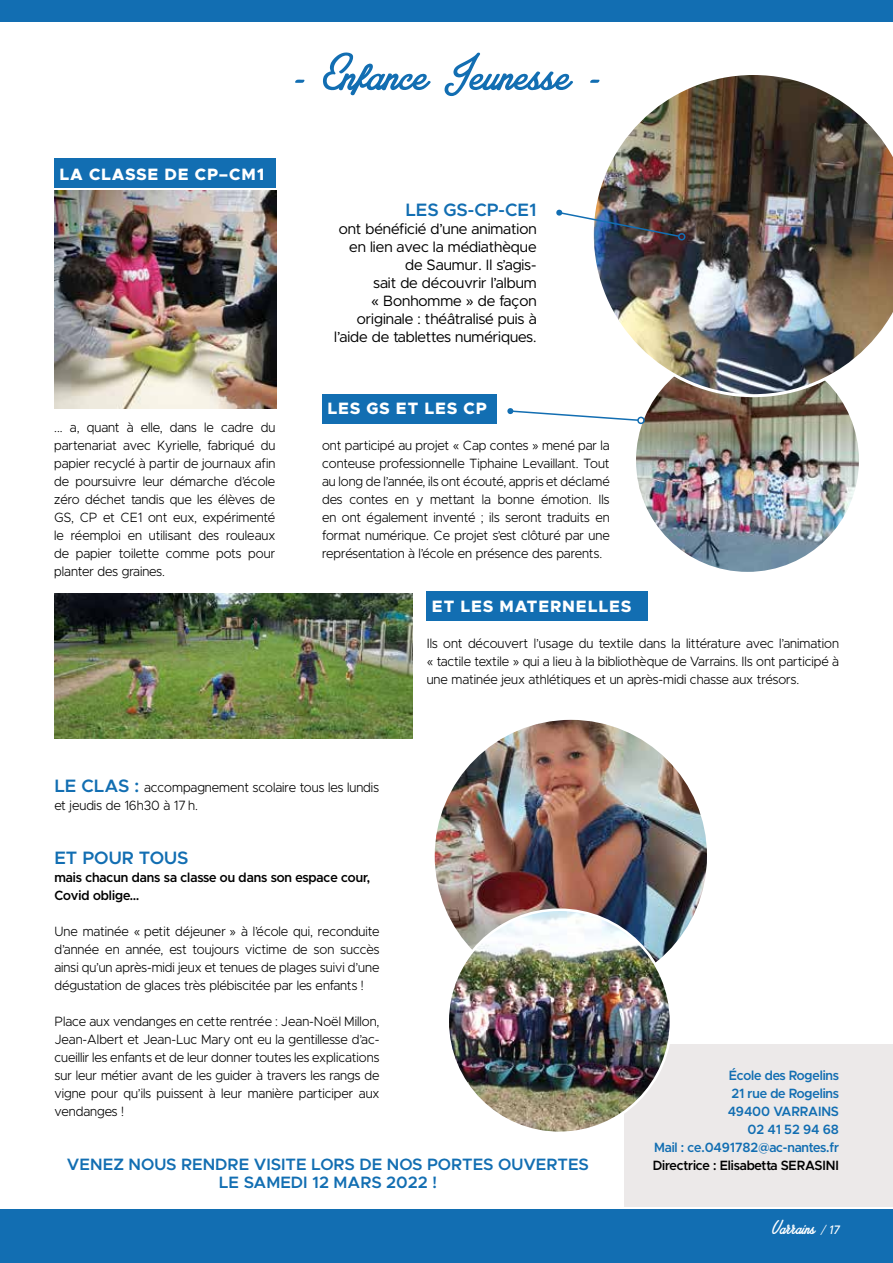
<style>
.page{position:relative;width:893px;height:1263px;background:#fff}
.page>*{position:absolute;margin:0;border:0;box-sizing:border-box;transform-origin:0 0}
.t1{font:54px "Amplify Personal Use Only";color:#126eb2}
.t2{font:21px "Amplify Personal Use Only";color:#fff;scale:.9 1}
.t3{font:600 18px "Metropolis";color:#126eb2}
.t4{font:600 16.5px/18px "Metropolis";color:#126eb2;text-align:center}
.t5{font:800 16.5px "Metropolis";letter-spacing:.05em;color:#fff}
.t6{font:15px/18px "Metropolis";color:#000;text-align:right}
.t7{font:300 13.5px/18px "Metropolis";color:#000;text-align:justify;scale:.95 1}
.t8{font:600 13.5px/18px "Metropolis";letter-spacing:-.005em;color:#000;scale:.95 1}
.t9{font:600 13.5px/18px "Metropolis";letter-spacing:-.01em;color:#126eb2;text-align:right;scale:.95 1}
.s1{font-weight:600;font-size:18px;color:#126eb2}
.s2{font-family:"Metropolis";font-weight:300;font-style:italic;font-size:12.3px}
.s3{font-family:"Metropolis";font-weight:500;font-style:italic;font-size:12.3px}
</style>
<div class="page">
<div style="left:0;top:1209px;width:893px;height:54px;background:#126eb2"></div>
<div style="left:0;top:0;width:893px;height:21px;background:#126eb2"></div>
<img style="left:54px;top:190px;width:222px;height:219px">
<img style="left:54px;top:593px;width:358px;height:145px">
<img style="left:433px;top:718px;width:276px;height:276px;border-radius:138px">
<img style="left:635px;top:348px;width:225px;height:225px;border-radius:113px">
<svg style="left:507px;top:408px;width:139px;height:17px"></svg>
<div style="left:624px;top:1044px;width:269px;height:162px;background:#ece9e9"></div>
<div style="left:54px;top:158px;width:221px;height:30px;background:#126eb2"></div>
<div style="left:427px;top:591px;width:221px;height:29px;background:#126eb2"></div>
<div style="left:322px;top:394px;width:174px;height:30px;background:#126eb2"></div>
<img style="left:594px;top:75px;width:299px;height:322px">
<img style="left:556px;top:209px;width:131px;height:32px">
<img style="left:448px;top:910px;width:223px;height:223px;border-radius:112px">
<h1 class="t1" style="left:292px;top:44px;width:311px">- Enfance Jeunesse -</h1>
<p class="t5" style="left:60px;top:164px;width:206px">LA CLASSE DE CP–CM1</p>
<p class="t7" style="left:54px;top:418px;width:234px">... a, quant à elle, dans le cadre du partenariat avec Kyrielle, fabriqué du papier recyclé à partir de journaux afin de poursuivre leur démarche d’école zéro déchet tandis que les élèves de GS, CP et CE1 ont eux, expérimenté le réemploi en utilisant des rouleaux de papier toilette comme pots pour planter des graines.</p>
<h3 class="t3" style="left:405px;top:198px;width:133px">LES GS-CP-CE1</h3>
<p class="t6" style="left:334px;top:220px;width:204px">ont bénéficié d’une animation en lien avec la médiathèque de Saumur. Il s’agis-<br>sait de découvrir l’album<br>« Bonhomme » de façon originale : théâtralisé puis à l’aide de tablettes numériques.</p>
<p class="t5" style="left:327px;top:398px;width:161px">LES GS ET LES CP</p>
<p class="t7" style="left:322px;top:436px;width:304px">ont participé au projet « Cap contes » mené par la conteuse professionnelle Tiphaine Levaillant. Tout au long de l’année, ils ont écouté, appris et déclamé des contes en y mettant la bonne émotion. Ils en ont également inventé ; ils seront traduits en format numérique. Ce projet s’est clôturé par une représentation à l’école en présence des parents.</p>
<p class="t5" style="left:432px;top:596px;width:201px">ET LES MATERNELLES</p>
<p class="t7" style="left:427px;top:634px;width:436px">Ils ont découvert l’usage du textile dans la littérature avec l’animation « tactile textile » qui a lieu à la bibliothèque de Varrains. Ils ont participé à une matinée jeux athlétiques et un après-midi chasse aux trésors.</p>
<p class="t7" style="left:54px;top:778px;width:343px"><span class="s1">LE CLAS :</span> accompagnement scolaire tous les lundis et jeudis de 16h30 à 17 h.</p>
<h3 class="t3" style="left:54px;top:846px;width:135px">ET POUR TOUS</h3>
<p class="t8" style="left:54px;top:868px;width:334px">mais chacun dans sa classe ou dans son espace cour,<br>Covid oblige…</p>
<p class="t7" style="left:54px;top:922px;width:344px">Une matinée « petit déjeuner » à l’école qui, reconduite d’année en année, est toujours victime de son succès ainsi qu’un après-midi jeux et tenues de plages suivi d’une dégustation de glaces très plébiscitée par les enfants !</p>
<p class="t7" style="left:54px;top:1012px;width:344px">Place aux vendanges en cette rentrée : Jean-Noël Millon, Jean-Albert et Jean-Luc Mary ont eu la gentillesse d’ac&shy;cueillir les enfants et de leur donner toutes les explications sur leur métier avant de les guider à travers les rangs de vigne pour qu’ils puissent à leur manière participer aux vendanges !</p>
<p class="t4" style="left:67px;top:1155px;width:523px">VENEZ NOUS RENDRE VISITE LORS DE NOS PORTES OUVERTES<br>LE SAMEDI 12 MARS 2022 !</p>
<p class="t9" style="left:654px;top:1066px;width:196px">École des Rogelins<br>21 rue de Rogelins<br>49400 VARRAINS<br>02 41 52 94 68<br>Mail : ce.0491782@ac-nantes.fr</p>
<p class="t8" style="left:653px;top:1156px;width:198px">Directrice : Elisabetta SERASINI</p>
<h2 class="t2" style="left:772px;top:1215px;width:77px">Varrains <span class="s2">/</span> <span class="s3">17</span></h2>
</div>
